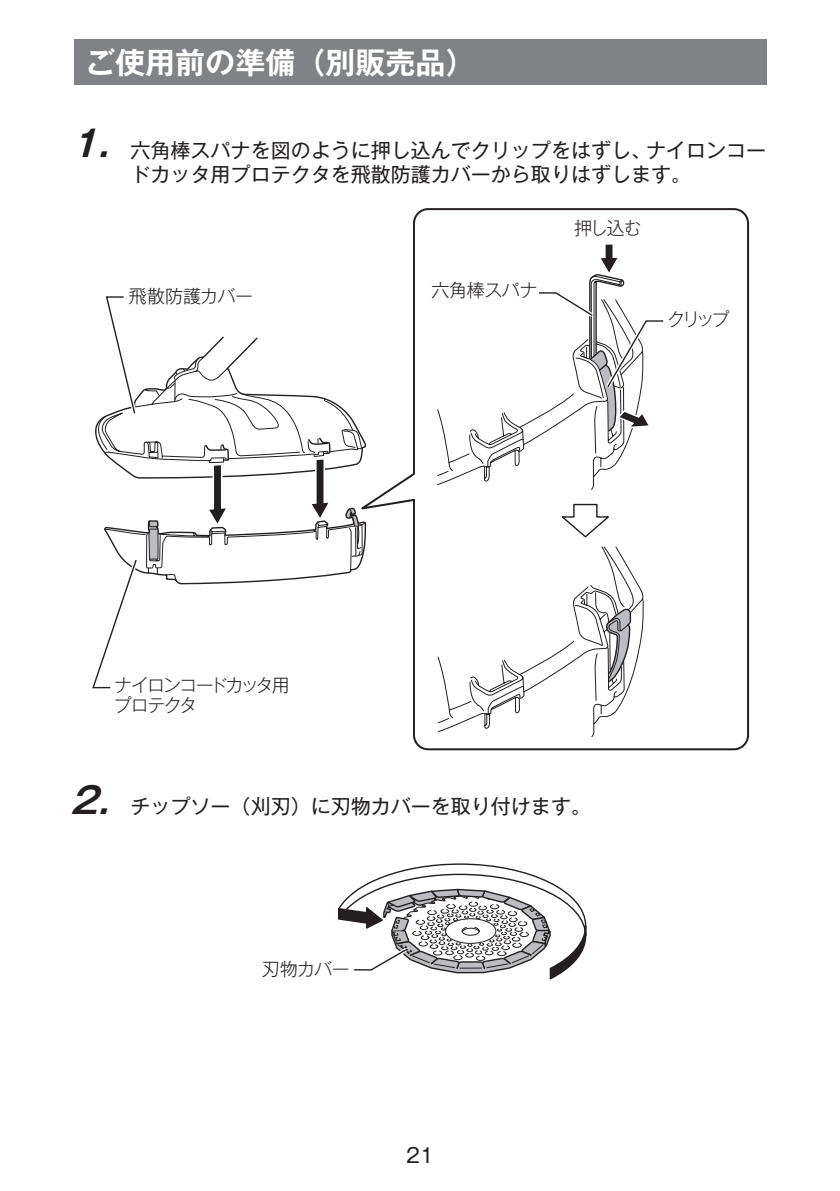
<style>
.page{position:relative;width:840px;height:1191px;background:#fff}
.page>*{position:absolute;margin:0;border:0;box-sizing:border-box;transform-origin:0 0}
.t1{font:700 30px "Gothic MB101 Pro De";color:#fff}
.t2{font:20px/24px "Gothic MB101 Pro";color:#231f20}
.t3{font:18px/20px "Gothic MB101 Pro Light 90 msp RKSJ H";letter-spacing:-.105em;color:#231f20}
.t4{font:18px "Gothic MB101 Pro Light 90 msp RKSJ H";letter-spacing:-.075em;color:#231f20}
.t5{font:18px "Gothic MB101 Pro Light 90 msp RKSJ H";letter-spacing:-.01em;color:#231f20}
.t6{font:300 18px "Gothic MB101 Pro";letter-spacing:-.03em;color:#231f20}
.s1{font-family:"Gothic MB101 Pro De";font-weight:700;font-style:italic;font-size:36px}
</style>
<div class="page">
<div style="left:74px;top:40px;width:691px;height:45px;background:#808285"></div>
<svg style="left:366px;top:208px;width:383px;height:543px"></svg>
<svg style="left:436px;top:299px;width:207px;height:452px"></svg>
<svg style="left:558px;top:503px;width:53px;height:35px"></svg>
<svg style="left:92px;top:296px;width:274px;height:393px"></svg>
<svg style="left:534px;top:241px;width:132px;height:192px"></svg>
<svg style="left:338px;top:863px;width:248px;height:117px"></svg>
<h1 class="t1" style="left:85px;top:38px;width:391px">ご使用前の準備（別販売品）</h1>
<p class="t2" style="left:130px;top:135px;width:636px;text-indent:-60px"><span class="s1">1.</span> 六角棒スパナを図のように押し込んでクリップをはずし、ナイロンコードカッタ用プロテクタを飛散防護カバーから取りはずします。</p>
<p class="t4" style="left:573px;top:213px;width:69px">押し込む</p>
<p class="t5" style="left:129px;top:281px;width:125px">飛散防護カバー</p>
<p class="t4" style="left:431px;top:275px;width:107px">六角棒スパナ</p>
<p class="t4" style="left:666px;top:304px;width:64px">クリップ</p>
<p class="t3" style="left:113px;top:673px;width:177px">ナイロンコードカッタ用プロテクタ</p>
<p class="t2" style="left:70px;top:792px;width:522px"><span class="s1">2.</span> チップソー（刈刃）に刃物カバーを取り付けます。</p>
<p class="t6" style="left:261px;top:954px;width:89px">刃物カバー</p>
<p class="t2" style="left:406px;top:1140px;width:29px">21</p>
</div>
